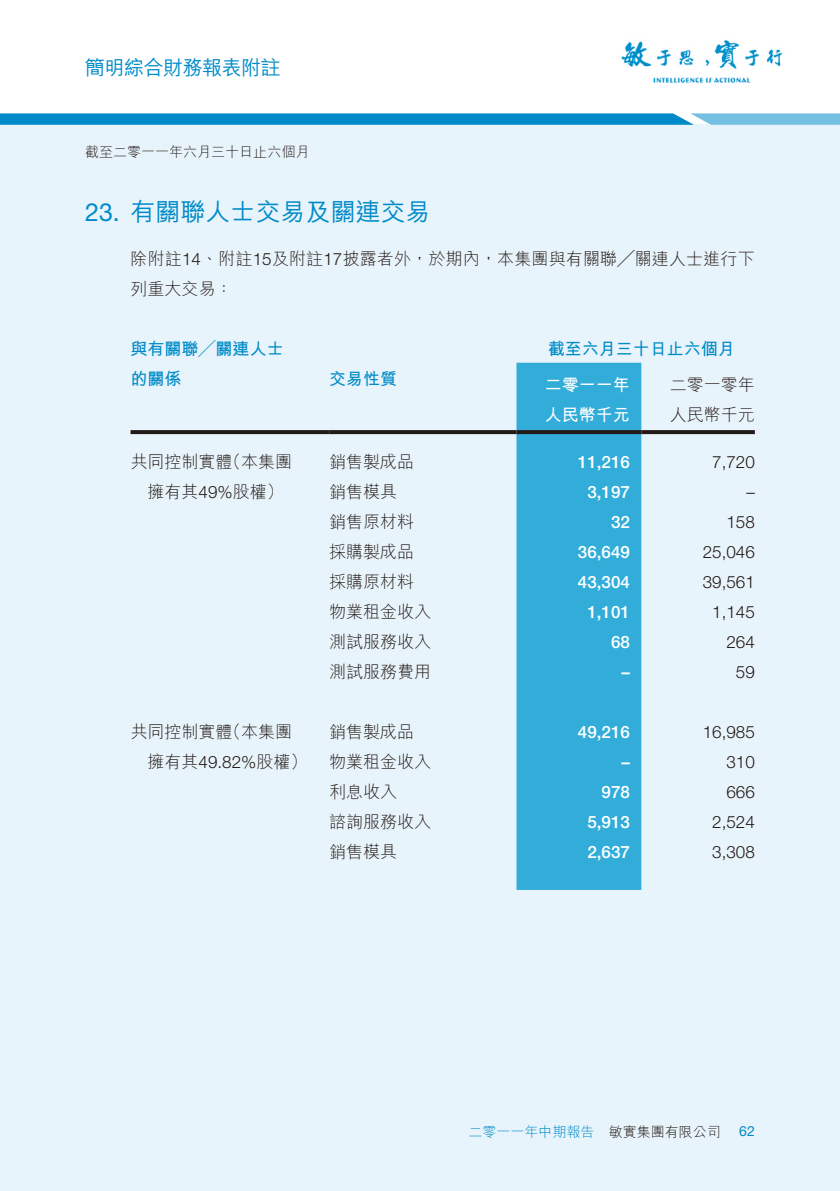
<style>
.page{position:relative;width:840px;height:1191px;background:#fff}
.page>*{position:absolute;margin:0;border:0;box-sizing:border-box;transform-origin:0 0}
.t1{font:25px "M Hei HK Medium E Ten B5 H";color:#008bc8}
.t2{font:20px "M Hei HK Medium E Ten B5 H";letter-spacing:-.025em;color:#008bc8}
.t3{font:17px/30px "M Hei HK Light E Ten B5 H";color:#231916}
.t4{font:500 17px "Helvetica Neue LT Std";color:#fff}
.t5{font:300 17px "Helvetica Neue LT Std";color:#231916}
.t6{font:17px/30px "M Hei HK Bold E Ten B5 H";color:#008bc8}
.t7{font:17px "M Hei HK Bold E Ten B5 H";color:#fff}
.t8{font:14px "M Hei HK Light E Ten B5 H";color:#008bc8}
.t9{font:14px "M Hei HK Light E Ten B5 H";color:#231916}
.t10{font:14px "Helvetica Neue LT Std";color:#008bc8}
.s1{font-family:"Helvetica Neue LT Std"}
.s2{font-family:"Helvetica Neue LT Std";font-weight:300}
.s3{color:#231916}
</style>
<div class="page">
<div style="left:0;top:124px;width:839px;height:1067px;background:#e8f4fb"></div>
<svg style="left:0;top:113px;width:839px;height:12px;background:#249bd0"></svg>
<img style="left:621px;top:40px;width:162px;height:43px">
<div style="left:516px;top:363px;width:125px;height:527px;background:#32adda"></div>
<svg style="left:130px;top:430px;width:199px;height:4px"></svg>
<svg style="left:329px;top:430px;width:187px;height:4px"></svg>
<svg style="left:516px;top:430px;width:125px;height:4px"></svg>
<svg style="left:641px;top:430px;width:113px;height:4px"></svg>
<p class="t2" style="left:85px;top:60px;width:197px">簡明綜合財務報表附註</p>
<p class="t9" style="left:85px;top:147px;width:225px">截至二零一一年六月三十日止六個月</p>
<h1 class="t1" style="left:85px;top:202px;width:347px"><span class="s1">23.</span> 有關聯人士交易及關連交易</h1>
<p class="t3" style="left:130px;top:246px;width:625px">除附註<span class="s2">14</span>、附註<span class="s2">15</span>及附註<span class="s2">17</span>披露者外，於期內，本集團與有關聯╱關連人士進行下列重大交易：</p>
<p class="t6" style="left:130px;top:336px;width:155px">與有關聯╱關連人士的關係</p>
<p class="t6" style="left:329px;top:366px;width:69px">交易性質</p>
<p class="t6" style="left:547px;top:336px;width:188px">截至六月三十日止六個月</p>
<p class="t7" style="left:544px;top:378px;width:86px">二零一一年</p>
<p class="t3" style="left:669px;top:371px;width:86px">二零一零年</p>
<p class="t7" style="left:544px;top:408px;width:86px">人民幣千元</p>
<p class="t3" style="left:669px;top:401px;width:86px">人民幣千元</p>
<p class="t3" style="left:130px;top:448px;width:163px;text-align:center">共同控制實體（本集團擁有其<span class="s2">49%</span>股權）</p>
<p class="t3" style="left:329px;top:448px;width:86px">銷售製成品</p>
<p class="t4" style="left:577px;top:455px;width:53px">11,216</p>
<p class="t5" style="left:711px;top:455px;width:44px">7,720</p>
<p class="t3" style="left:329px;top:478px;width:69px">銷售模具</p>
<p class="t4" style="left:587px;top:485px;width:44px">3,197</p>
<p class="t5" style="left:746px;top:485px;width:10px">–</p>
<p class="t3" style="left:329px;top:508px;width:86px">銷售原材料</p>
<p class="t4" style="left:610px;top:515px;width:20px">32</p>
<p class="t5" style="left:726px;top:515px;width:30px">158</p>
<p class="t3" style="left:329px;top:538px;width:86px">採購製成品</p>
<p class="t4" style="left:577px;top:545px;width:53px">36,649</p>
<p class="t5" style="left:702px;top:545px;width:53px">25,046</p>
<p class="t3" style="left:329px;top:568px;width:86px">採購原材料</p>
<p class="t4" style="left:577px;top:575px;width:53px">43,304</p>
<p class="t5" style="left:702px;top:575px;width:53px">39,561</p>
<p class="t3" style="left:329px;top:598px;width:103px">物業租金收入</p>
<p class="t4" style="left:587px;top:605px;width:44px">1,101</p>
<p class="t5" style="left:711px;top:605px;width:44px">1,145</p>
<p class="t3" style="left:329px;top:628px;width:103px">測試服務收入</p>
<p class="t4" style="left:610px;top:635px;width:20px">68</p>
<p class="t5" style="left:726px;top:635px;width:30px">264</p>
<p class="t3" style="left:329px;top:658px;width:103px">測試服務費用</p>
<p class="t4" style="left:621px;top:665px;width:10px">–</p>
<p class="t5" style="left:735px;top:665px;width:20px">59</p>
<p class="t3" style="left:147px;top:718px;width:161px;text-indent:-17px">共同控制實體（本集團擁有其<span class="s2">49.82%</span>股權）</p>
<p class="t3" style="left:329px;top:718px;width:86px">銷售製成品</p>
<p class="t4" style="left:577px;top:725px;width:53px">49,216</p>
<p class="t5" style="left:702px;top:725px;width:53px">16,985</p>
<p class="t3" style="left:329px;top:748px;width:103px">物業租金收入</p>
<p class="t4" style="left:621px;top:755px;width:10px">–</p>
<p class="t5" style="left:726px;top:755px;width:30px">310</p>
<p class="t3" style="left:329px;top:778px;width:69px">利息收入</p>
<p class="t4" style="left:601px;top:785px;width:30px">978</p>
<p class="t5" style="left:726px;top:785px;width:30px">666</p>
<p class="t3" style="left:329px;top:808px;width:103px">諮詢服務收入</p>
<p class="t4" style="left:587px;top:815px;width:44px">5,913</p>
<p class="t5" style="left:711px;top:815px;width:44px">2,524</p>
<p class="t3" style="left:329px;top:838px;width:69px">銷售模具</p>
<p class="t4" style="left:587px;top:845px;width:44px">2,637</p>
<p class="t5" style="left:711px;top:845px;width:44px">3,308</p>
<p class="t8" style="left:468px;top:1126px;width:253px">二零一一年中期報告 <span class="s3">敏實集團有限公司</span></p>
<p class="t10" style="left:738px;top:1126px;width:17px">62</p>
</div>
